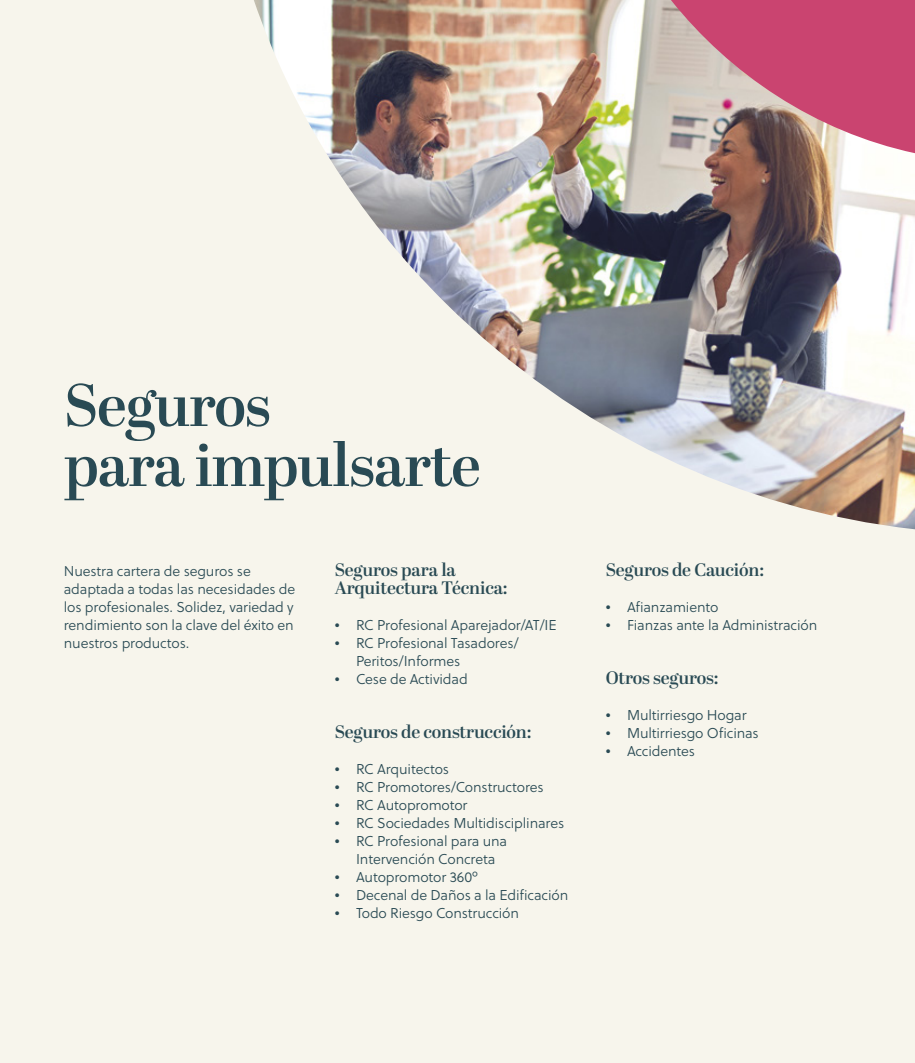
<style>
.page{position:relative;width:915px;height:1063px;background:#fff}
.page>*{position:absolute;margin:0;border:0;box-sizing:border-box;transform-origin:0 0}
.t1{font:600 60px/60px "Abril Display";letter-spacing:-.02em;color:#294a54}
.t2{font:600 18px/18px "Abril Display";letter-spacing:-.01em;color:#294a54}
.t3{font:14.25px/18px "Soleil Lt";letter-spacing:-.01em;color:#294a54}
.s1{font-size:16.5px}
</style>
<div class="page">
<div style="left:0;top:0;width:914px;height:1063px;background:#f7f5ec"></div>
<img style="left:254px;top:0;width:660px;height:529px">
<h1 class="t1" style="left:64px;top:379px;width:418px">Seguros<br>para impulsarte</h1>
<p class="t3" style="left:64px;top:563px;width:233px">Nuestra cartera de seguros se adaptada a todas las necesidades de los profesionales. Solidez, variedad y rendimiento son la clave del éxito en nuestros productos.</p>
<p class="t2" style="left:334px;top:562px;width:174px">Seguros para la<br>Arquitectura Técnica:</p>
<p class="t3" style="left:334px;top:617px;width:223px"><span class="s1">•</span> RC Profesional Aparejador/AT/IE</p>
<p class="t3" style="left:356px;top:635px;width:164px;text-indent:-21px"><span class="s1">•</span> RC Profesional Tasadores/<br>Peritos/Informes</p>
<p class="t3" style="left:334px;top:671px;width:134px"><span class="s1">•</span> Cese de Actividad</p>
<p class="t2" style="left:334px;top:724px;width:198px">Seguros de construcción:</p>
<p class="t3" style="left:334px;top:761px;width:116px"><span class="s1">•</span> RC Arquitectos</p>
<p class="t3" style="left:334px;top:779px;width:210px"><span class="s1">•</span> RC Promotores/Constructores</p>
<p class="t3" style="left:334px;top:797px;width:134px"><span class="s1">•</span> RC Autopromotor</p>
<p class="t3" style="left:334px;top:815px;width:231px"><span class="s1">•</span> RC Sociedades Multidisciplinares</p>
<p class="t3" style="left:356px;top:833px;width:153px;text-indent:-21px"><span class="s1">•</span> RC Profesional para una<br>Intervención Concreta</p>
<p class="t3" style="left:334px;top:869px;width:145px"><span class="s1">•</span> Autopromotor 360º</p>
<p class="t3" style="left:334px;top:887px;width:235px"><span class="s1">•</span> Decenal de Daños a la Edificación</p>
<p class="t3" style="left:334px;top:905px;width:186px"><span class="s1">•</span> Todo Riesgo Construcción</p>
<p class="t2" style="left:605px;top:562px;width:160px">Seguros de Caución:</p>
<p class="t3" style="left:605px;top:599px;width:114px"><span class="s1">•</span> Afianzamiento</p>
<p class="t3" style="left:605px;top:617px;width:213px"><span class="s1">•</span> Fianzas ante la Administración</p>
<p class="t2" style="left:605px;top:670px;width:114px">Otros seguros:</p>
<p class="t3" style="left:605px;top:707px;width:142px"><span class="s1">•</span> Multirriesgo Hogar</p>
<p class="t3" style="left:605px;top:725px;width:155px"><span class="s1">•</span> Multirriesgo Oficinas</p>
<p class="t3" style="left:605px;top:743px;width:91px"><span class="s1">•</span> Accidentes</p>
</div>
